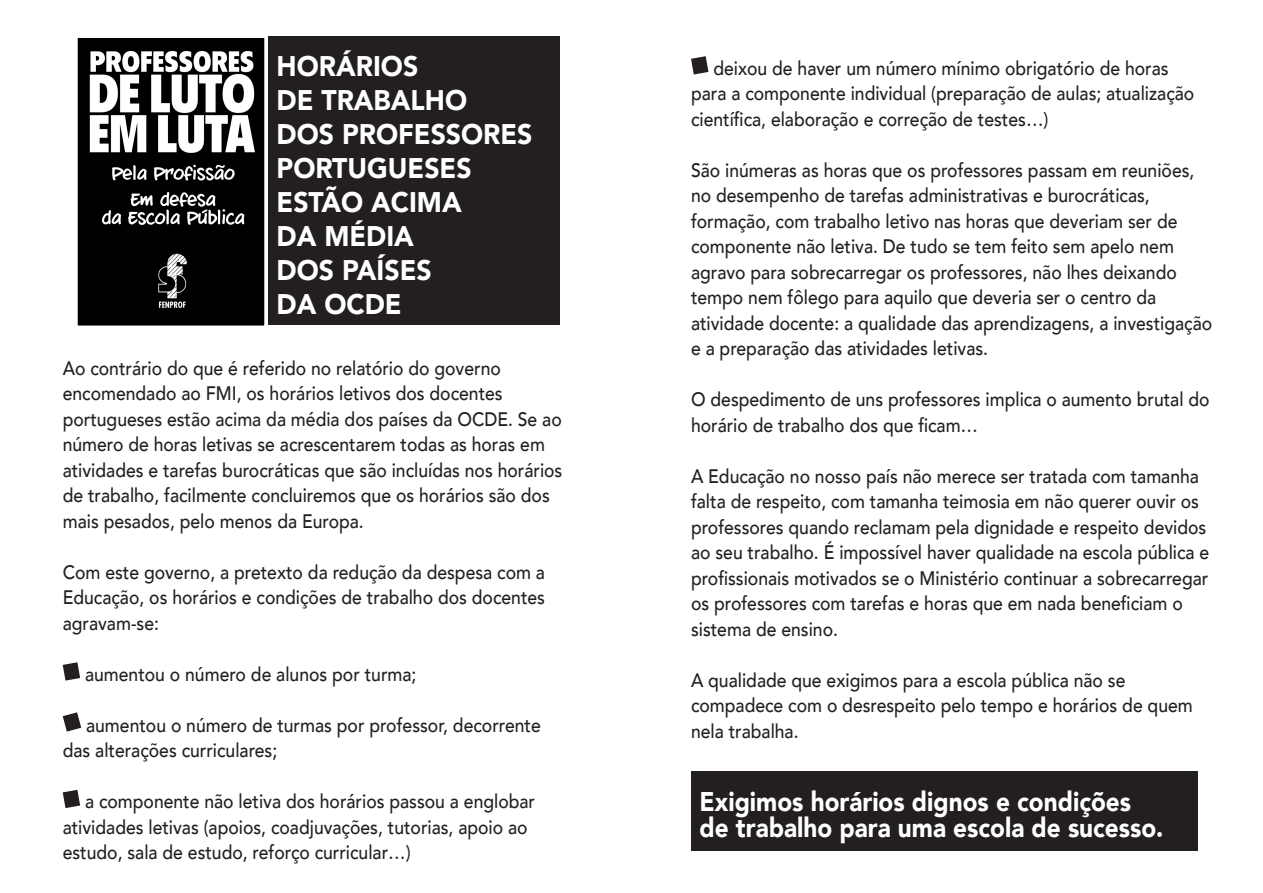
<style>
.page{position:relative;width:1263px;height:893px;background:#fff}
.page>*{position:absolute;margin:0;border:0;box-sizing:border-box;transform-origin:0 0}
.t1{font:900 28.35px/34px "Avenir";color:#fff;scale:.94 1}
.t2{font:900 27px "Avenir";color:#fff;scale:.9 1}
.t3{font:500 19.5px/25.5px "Avenir";color:#231f20;scale:.9 1}
</style>
<div class="page">
<svg style="left:62px;top:662px;width:19px;height:19px"></svg>
<svg style="left:62px;top:712px;width:20px;height:20px"></svg>
<svg style="left:62px;top:789px;width:19px;height:19px"></svg>
<img style="left:79px;top:39px;width:184px;height:286px">
<div style="left:74px;top:34px;width:194px;height:296px;border:4px solid #fff"></div>
<div style="left:268px;top:36px;width:292px;height:289px;background:#231f20"></div>
<svg style="left:691px;top:56px;width:18px;height:19px"></svg>
<div style="left:691px;top:771px;width:506px;height:79px;background:#231f20"></div>
<p class="t1" style="left:277px;top:48px;width:152px">HORÁRIOS</p>
<p class="t1" style="left:277px;top:82px;width:204px">DE TRABALHO</p>
<p class="t1" style="left:277px;top:116px;width:274px">DOS PROFESSORES<br>PORTUGUESES</p>
<p class="t1" style="left:277px;top:184px;width:198px">ESTÃO ACIMA</p>
<p class="t1" style="left:277px;top:218px;width:148px">DA MÉDIA</p>
<p class="t1" style="left:277px;top:252px;width:166px">DOS PAÍSES</p>
<p class="t1" style="left:277px;top:286px;width:134px">DA OCDE</p>
<p class="t3" style="left:63px;top:354px;width:557px">Ao contrário do que é referido no relatório do governo encomendado ao FMI, os horários letivos dos docentes portugueses estão acima da média dos países da OCDE. Se ao número de horas letivas se acrescentarem todas as horas em atividades e tarefas burocráticas que são incluídas nos horários de trabalho, facilmente concluiremos que os horários são dos mais pesados, pelo menos da Europa.</p>
<p class="t3" style="left:63px;top:558px;width:537px;text-align:justify">Com este governo, a pretexto da redução da despesa com a Educação, os horários e condições de trabalho dos docentes agravam-se:</p>
<p class="t3" style="left:85px;top:660px;width:370px">aumentou o número de alunos por turma;</p>
<p class="t3" style="left:63px;top:711px;width:533px;text-indent:23px">aumentou o número de turmas por professor, decorrente das alterações curriculares;</p>
<p class="t3" style="left:63px;top:787px;width:526px;text-indent:22px">a componente não letiva dos horários passou a englobar atividades letivas (apoios, coadjuvações, tutorias, apoio ao estudo, sala de estudo, reforço curricular…)</p>
<p class="t3" style="left:691px;top:54px;width:561px;text-indent:22px">deixou de haver um número mínimo obrigatório de horas para a componente individual (preparação de aulas; atualização científica, elaboração e correção de testes…)</p>
<p class="t3" style="left:691px;top:156px;width:581px">São inúmeras as horas que os professores passam em reuniões, no desempenho de tarefas administrativas e burocráticas, formação, com trabalho letivo nas horas que deveriam ser de componente não letiva. De tudo se tem feito sem apelo nem agravo para sobrecarregar os professores, não lhes deixando tempo nem fôlego para aquilo que deveria ser o centro da atividade docente: a qualidade das aprendizagens, a investigação e a preparação das atividades letivas.</p>
<p class="t3" style="left:691px;top:385px;width:578px">O despedimento de uns professores implica o aumento brutal do horário de trabalho dos que ficam…</p>
<p class="t3" style="left:691px;top:462px;width:577px">A Educação no nosso país não merece ser tratada com tamanha falta de respeito, com tamanha teimosia em não querer ouvir os professores quando reclamam pela dignidade e respeito devidos ao seu trabalho. É impossível haver qualidade na escola pública e profissionais motivados se o Ministério continuar a sobrecarregar os professores com tarefas e horas que em nada beneficiam o sistema de ensino.</p>
<p class="t3" style="left:691px;top:666px;width:559px">A qualidade que exigimos para a escola pública não se compadece com o desrespeito pelo tempo e horários de quem nela trabalha.</p>
<p class="t2" style="left:699px;top:779px;width:481px">Exigimos horários dignos e condições</p>
<p class="t2" style="left:699px;top:804px;width:517px">de trabalho para uma escola de sucesso.</p>
</div>
